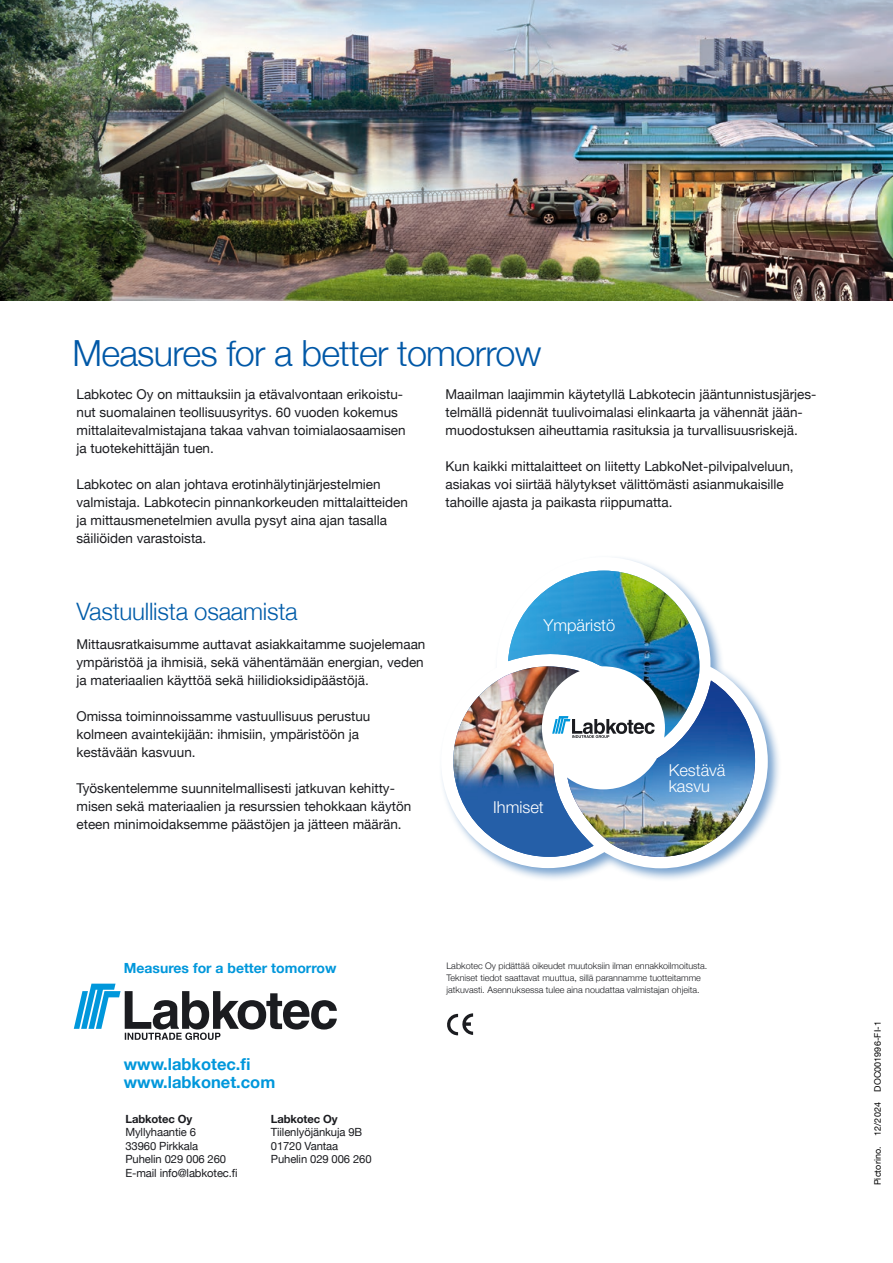
<style>
.page{position:relative;width:893px;height:1263px;background:#fff}
.page>*{position:absolute;margin:0;border:0;box-sizing:border-box;transform-origin:0 0}
.t1{font:300 36px "Helvetica Neue";letter-spacing:-.02em;color:#0058a7}
.t2{font:300 24px "Helvetica Neue";letter-spacing:-.01em;color:#005ca9}
.t3{font:700 16.5px/18px "Helvetica Neue";color:#0097db}
.t4{font:300 16.5px/16px "Helvetica Neue";color:#fff}
.t5{font:700 13.95px "Helvetica Neue";color:#0097db}
.t6{font:13.5px/18px "Helvetica Neue";color:#1b1c20}
.t7{font:11.25px/13.5px "Helvetica Neue";letter-spacing:-.01em;color:#1b1c20}
.t8{font:700 11.25px "Helvetica Neue";letter-spacing:-.01em;color:#1b1c20}
.t9{font:300 9px/12px "Helvetica Neue";color:#1b1c20}
.t10{font:9px "Helvetica Neue";letter-spacing:.01em;color:#000}
</style>
<div class="page">
<div style="left:438px;top:554px;width:344px;height:329px;background:#4a83bf;opacity:.75"></div>
<div style="left:441px;top:654px;width:214px;height:214px;background:#fff;border-radius:50%"></div>
<div style="left:554px;top:655px;width:214px;height:213px;background:#fff;border-radius:50%"></div>
<div style="left:497px;top:557px;width:213px;height:214px;background:#fff;border-radius:50%"></div>
<img style="left:453px;top:571px;width:302px;height:286px">
<svg style="left:74px;top:984px;width:263px;height:56px"></svg>
<svg style="left:447px;top:1013px;width:26px;height:22px"></svg>
<img style="left:0;top:0;width:893px;height:300px">
<h1 class="t1" style="left:73px;top:324px;width:470px">Measures for a better tomorrow</h1>
<p class="t6" style="left:445px;top:386px;width:372px">Maailman laajimmin käytetyllä Labkotecin jääntunnistusjärjes&shy;telmällä pidennät tuulivoimalasi elinkaarta ja vähennät jään&shy;muodostuksen aiheuttamia rasituksia ja turvallisuusriskejä.</p>
<p class="t6" style="left:445px;top:458px;width:350px">Kun kaikki mittalaitteet on liitetty LabkoNet-pilvipalveluun, asiakas voi siirtää hälytykset välittömästi asianmukaisille tahoille ajasta ja paikasta riippumatta.</p>
<p class="t6" style="left:77px;top:386px;width:331px">Labkotec Oy on mittauksiin ja etävalvontaan erikoistu&shy;nut suomalainen teollisuusyritys. 60 vuoden kokemus mittalaitevalmistajana takaa vahvan toimialaosaamisen ja tuotekehittäjän tuen.</p>
<p class="t6" style="left:77px;top:476px;width:333px">Labkotec on alan johtava erotinhälytinjärjestelmien valmistaja. Labkotecin pinnankorkeuden mittalaitteiden ja mittausmenetelmien avulla pysyt aina ajan tasalla säiliöiden varastoista.</p>
<h2 class="t2" style="left:77px;top:592px;width:223px">Vastuullista osaamista</h2>
<p class="t6" style="left:77px;top:636px;width:350px">Mittausratkaisumme auttavat asiakkaitamme suojelemaan ympäristöä ja ihmisiä, sekä vähentämään energian, veden ja materiaalien käyttöä sekä hiilidioksidipäästöjä.</p>
<p class="t6" style="left:77px;top:708px;width:295px">Omissa toiminnoissamme vastuullisuus perustuu kolmeen avaintekijään: ihmisiin, ympäristöön ja kestävään kasvuun.</p>
<p class="t6" style="left:77px;top:779px;width:336px">Työskentelemme suunnitelmallisesti jatkuvan kehitty&shy;misen sekä materiaalien ja resurssien tehokkaan käytön eteen minimoidaksemme päästöjen ja jätteen määrän.</p>
<p class="t4" style="left:543px;top:616px;width:73px">Ympäristö</p>
<p class="t4" style="left:493px;top:799px;width:52px">Ihmiset</p>
<p class="t4" style="left:669px;top:762px;width:58px">Kestävä kasvu</p>
<p class="t5" style="left:124px;top:957px;width:214px">Measures for a better tomorrow</p>
<p class="t3" style="left:124px;top:1055px;width:153px">www.labkotec.fi www.labkonet.com</p>
<p class="t8" style="left:125px;top:1110px;width:68px">Labkotec Oy</p>
<p class="t7" style="left:125px;top:1126px;width:114px">Myllyhaantie 6<br>33960 Pirkkala<br>Puhelin 029 006 260<br>E-mail info@labkotec.fi</p>
<p class="t8" style="left:271px;top:1110px;width:68px">Labkotec Oy</p>
<p class="t7" style="left:271px;top:1126px;width:102px">Tiilenlyöjänkuja 9B<br>01720 Vantaa<br>Puhelin 029 006 260</p>
<p class="t9" style="left:446px;top:959px;width:262px">Labkotec Oy pidättää oikeudet muutoksiin ilman ennakkoilmoitusta.<br>Tekniset tiedot saattavat muuttua, sillä parannamme tuotteitamme jatkuvasti. Asennuksessa tulee aina noudattaa valmistajan ohjeita.</p>
<p class="t10" style="left:871px;top:1185px;width:165px;rotate:-90deg">Pictorino. 12/2024 DOC001996-FI-1</p>
</div>
